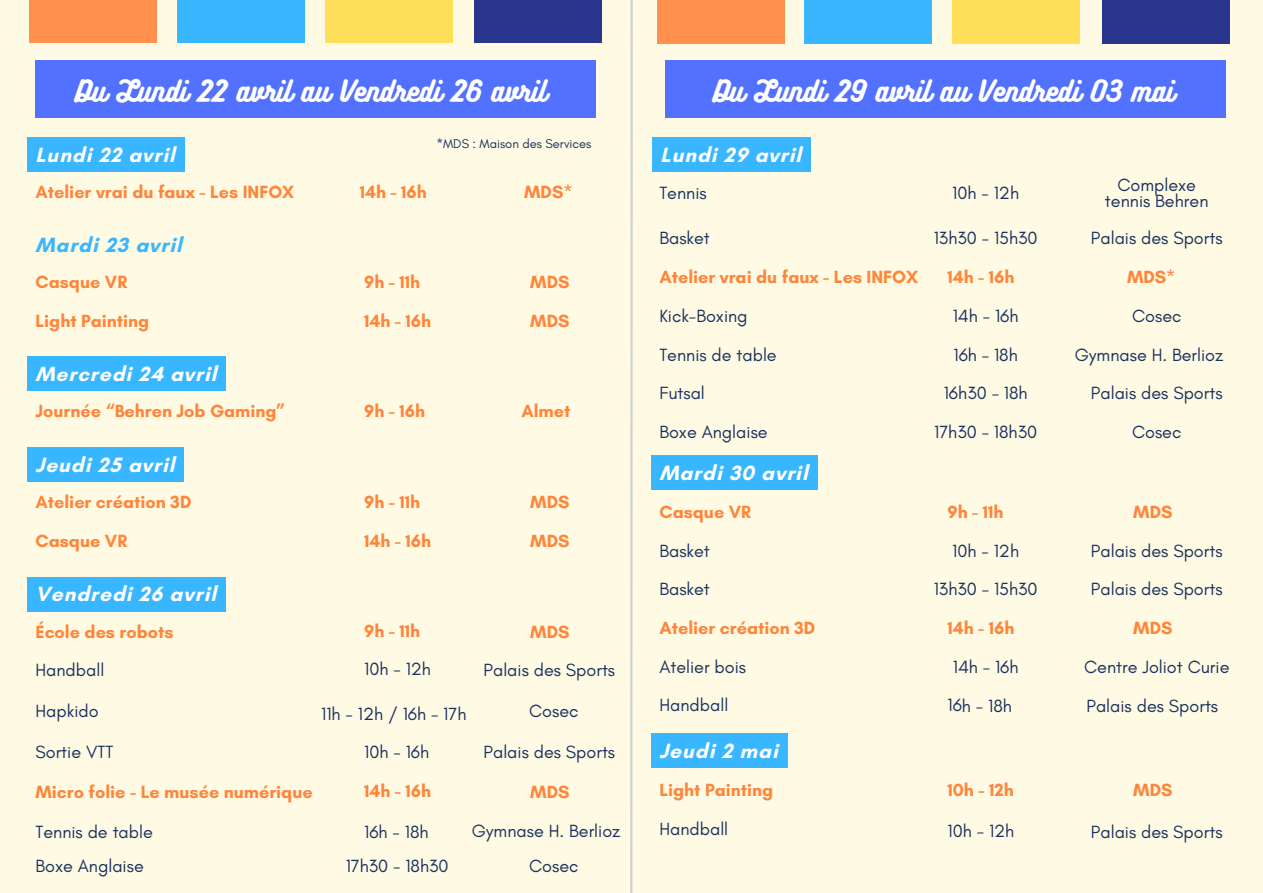
<style>
.page{position:relative;width:1263px;height:893px;background:#fffae4}
.page>*{position:absolute;margin:0;border:0;box-sizing:border-box;transform-origin:0 0}
.t1{font:26.4px "Bukhari Script";color:#fff}
.t2{font:700 21px "Glacial Indifference";letter-spacing:.045em;color:#fff}
.t3{font:700 21px "Glacial Indifference";letter-spacing:.045em;color:#38b6ff}
.t4{font:18px/34.7px "Glacial Indifference";color:#1b325e}
.t5{font:700 18px "Glacial Indifference";color:#ff853a}
.t6{font:12.9px "Glacial Indifference";color:#1b325e}
</style>
<div class="page">
<svg style="left:630px;top:0;width:3px;height:893px;background:#d9dbd6"></svg>
<div style="left:35px;top:61px;width:561px;height:57px;background:#5271ff"></div>
<div style="left:665px;top:61px;width:561px;height:57px;background:#5271ff"></div>
<div style="left:27px;top:137px;width:157px;height:35px;background:#38b6ff"></div>
<div style="left:27px;top:356px;width:199px;height:35px;background:#38b6ff"></div>
<div style="left:27px;top:448px;width:157px;height:34px;background:#38b6ff"></div>
<div style="left:27px;top:577px;width:198px;height:34px;background:#38b6ff"></div>
<div style="left:652px;top:137px;width:158px;height:35px;background:#38b6ff"></div>
<div style="left:651px;top:456px;width:166px;height:34px;background:#38b6ff"></div>
<div style="left:651px;top:734px;width:136px;height:34px;background:#38b6ff"></div>
<div style="left:475px;top:0;width:127px;height:42px;background:#29368b"></div>
<div style="left:325px;top:0;width:127px;height:42px;background:#ffde59"></div>
<div style="left:177px;top:0;width:127px;height:42px;background:#38b6ff"></div>
<div style="left:29px;top:0;width:128px;height:42px;background:#ff914d"></div>
<div style="left:1102px;top:0;width:128px;height:44px;background:#29368b"></div>
<div style="left:952px;top:0;width:128px;height:44px;background:#ffde59"></div>
<div style="left:804px;top:0;width:128px;height:44px;background:#38b6ff"></div>
<div style="left:657px;top:0;width:127px;height:44px;background:#ff914d"></div>
<p class="t1" style="left:75px;top:77px;width:472px">Du Lundi 22 avril au Vendredi 26 avril</p>
<p class="t1" style="left:713px;top:77px;width:462px">Du Lundi 29 avril au Vendredi 03 mai</p>
<p class="t2" style="left:35px;top:142px;width:141px">Lundi 22 avril</p>
<p class="t5" style="left:35px;top:180px;width:260px">Atelier vrai du faux - Les INFOX</p>
<p class="t3" style="left:35px;top:231px;width:148px">Mardi 23 avril</p>
<p class="t6" style="left:436px;top:136px;width:157px">*MDS : Maison des Services</p>
<p class="t5" style="left:360px;top:180px;width:68px">14h - 16h</p>
<p class="t5" style="left:524px;top:180px;width:50px">MDS*</p>
<p class="t5" style="left:364px;top:271px;width:58px">9h - 11h</p>
<p class="t5" style="left:35px;top:271px;width:93px">Casque VR</p>
<p class="t5" style="left:530px;top:271px;width:41px">MDS</p>
<p class="t5" style="left:35px;top:309px;width:115px">Light Painting</p>
<p class="t5" style="left:364px;top:309px;width:68px">14h - 16h</p>
<p class="t5" style="left:530px;top:309px;width:41px">MDS</p>
<p class="t2" style="left:35px;top:361px;width:183px">Mercredi 24 avril</p>
<p class="t5" style="left:35px;top:400px;width:252px">Journée “Behren Job Gaming”</p>
<p class="t5" style="left:364px;top:400px;width:62px">9h - 16h</p>
<p class="t5" style="left:521px;top:400px;width:51px">Almet</p>
<p class="t2" style="left:35px;top:452px;width:141px">Jeudi 25 avril</p>
<p class="t5" style="left:35px;top:491px;width:157px">Atelier création 3D</p>
<p class="t5" style="left:364px;top:491px;width:58px">9h - 11h</p>
<p class="t5" style="left:530px;top:491px;width:41px">MDS</p>
<p class="t5" style="left:35px;top:530px;width:93px">Casque VR</p>
<p class="t5" style="left:364px;top:530px;width:68px">14h - 16h</p>
<p class="t5" style="left:530px;top:530px;width:41px">MDS</p>
<p class="t2" style="left:35px;top:581px;width:182px">Vendredi 26 avril</p>
<p class="t5" style="left:35px;top:620px;width:140px">École des robots</p>
<p class="t5" style="left:364px;top:620px;width:58px">9h - 11h</p>
<p class="t5" style="left:530px;top:620px;width:41px">MDS</p>
<p class="t4" style="left:35px;top:653px;width:70px">Handball</p>
<p class="t4" style="left:35px;top:694px;width:65px">Hapkido</p>
<p class="t4" style="left:35px;top:735px;width:79px">Sortie VTT</p>
<p class="t4" style="left:364px;top:652px;width:68px">10h - 12h</p>
<p class="t4" style="left:321px;top:696px;width:147px">11h - 12h / 16h - 17h</p>
<p class="t4" style="left:529px;top:694px;width:51px">Cosec</p>
<p class="t4" style="left:483px;top:653px;width:133px">Palais des Sports</p>
<p class="t4" style="left:364px;top:734px;width:67px">10h - 16h</p>
<p class="t4" style="left:483px;top:735px;width:133px">Palais des Sports</p>
<p class="t5" style="left:35px;top:780px;width:279px">Micro folie - Le musée numérique</p>
<p class="t5" style="left:364px;top:779px;width:68px">14h - 16h</p>
<p class="t5" style="left:530px;top:780px;width:41px">MDS</p>
<p class="t4" style="left:35px;top:815px;width:119px">Tennis de table<br>Boxe Anglaise</p>
<p class="t4" style="left:346px;top:815px;width:104px;text-align:center">16h - 18h<br>17h30 - 18h30</p>
<p class="t4" style="left:529px;top:813px;width:93px;line-height:35.7px;text-indent:-57px">Gymnase H. Berlioz<br>Cosec</p>
<p class="t2" style="left:661px;top:142px;width:142px">Lundi 29 avril</p>
<p class="t4" style="left:659px;top:176px;width:49px">Tennis</p>
<p class="t4" style="left:952px;top:176px;width:68px">10h - 12h</p>
<p class="t4" style="left:1105px;top:178px;width:105px;line-height:15.8px;text-align:center">Complexe tennis Behren</p>
<p class="t4" style="left:659px;top:221px;width:52px">Basket</p>
<p class="t4" style="left:934px;top:221px;width:105px">13h30 - 15h30</p>
<p class="t4" style="left:1091px;top:221px;width:133px">Palais des Sports</p>
<p class="t5" style="left:659px;top:266px;width:260px">Atelier vrai du faux - Les INFOX</p>
<p class="t5" style="left:947px;top:266px;width:68px">14h - 16h</p>
<p class="t5" style="left:1127px;top:266px;width:50px">MDS*</p>
<p class="t4" style="left:659px;top:299px;width:90px">Kick-Boxing</p>
<p class="t4" style="left:953px;top:299px;width:67px">14h - 16h</p>
<p class="t4" style="left:1132px;top:299px;width:51px">Cosec</p>
<p class="t4" style="left:659px;top:337px;width:119px">Tennis de table</p>
<p class="t4" style="left:953px;top:337px;width:66px">16h - 18h</p>
<p class="t4" style="left:1075px;top:337px;width:150px">Gymnase H. Berlioz</p>
<p class="t4" style="left:659px;top:376px;width:47px">Futsal</p>
<p class="t4" style="left:944px;top:376px;width:85px">16h30 - 18h</p>
<p class="t4" style="left:1091px;top:376px;width:133px">Palais des Sports</p>
<p class="t4" style="left:659px;top:415px;width:110px">Boxe Anglaise</p>
<p class="t2" style="left:659px;top:460px;width:150px">Mardi 30 avril</p>
<p class="t4" style="left:934px;top:415px;width:104px">17h30 - 18h30</p>
<p class="t4" style="left:1132px;top:415px;width:51px">Cosec</p>
<p class="t5" style="left:947px;top:501px;width:58px">9h - 11h</p>
<p class="t5" style="left:659px;top:501px;width:93px">Casque VR</p>
<p class="t5" style="left:1133px;top:501px;width:41px">MDS</p>
<p class="t4" style="left:659px;top:534px;width:52px">Basket</p>
<p class="t4" style="left:952px;top:534px;width:68px">10h - 12h</p>
<p class="t4" style="left:1091px;top:534px;width:133px">Palais des Sports</p>
<p class="t4" style="left:659px;top:572px;width:52px">Basket</p>
<p class="t4" style="left:934px;top:572px;width:105px">13h30 - 15h30</p>
<p class="t4" style="left:1091px;top:572px;width:133px">Palais des Sports</p>
<p class="t5" style="left:659px;top:617px;width:157px">Atelier création 3D</p>
<p class="t5" style="left:947px;top:617px;width:68px">14h - 16h</p>
<p class="t5" style="left:1133px;top:617px;width:41px">MDS</p>
<p class="t4" style="left:659px;top:650px;width:88px">Atelier bois</p>
<p class="t4" style="left:953px;top:650px;width:67px">14h - 16h</p>
<p class="t4" style="left:1084px;top:650px;width:147px">Centre Joliot Curie</p>
<p class="t4" style="left:659px;top:688px;width:70px">Handball</p>
<p class="t4" style="left:947px;top:688px;width:66px">16h - 18h</p>
<p class="t4" style="left:1086px;top:688px;width:133px">Palais des Sports</p>
<p class="t2" style="left:659px;top:738px;width:120px">Jeudi 2 mai</p>
<p class="t5" style="left:659px;top:779px;width:115px">Light Painting</p>
<p class="t5" style="left:947px;top:779px;width:68px">10h - 12h</p>
<p class="t5" style="left:1133px;top:779px;width:41px">MDS</p>
<p class="t4" style="left:659px;top:811px;width:70px">Handball</p>
<p class="t4" style="left:947px;top:813px;width:68px">10h - 12h</p>
<p class="t4" style="left:1091px;top:815px;width:133px">Palais des Sports</p>
</div>
